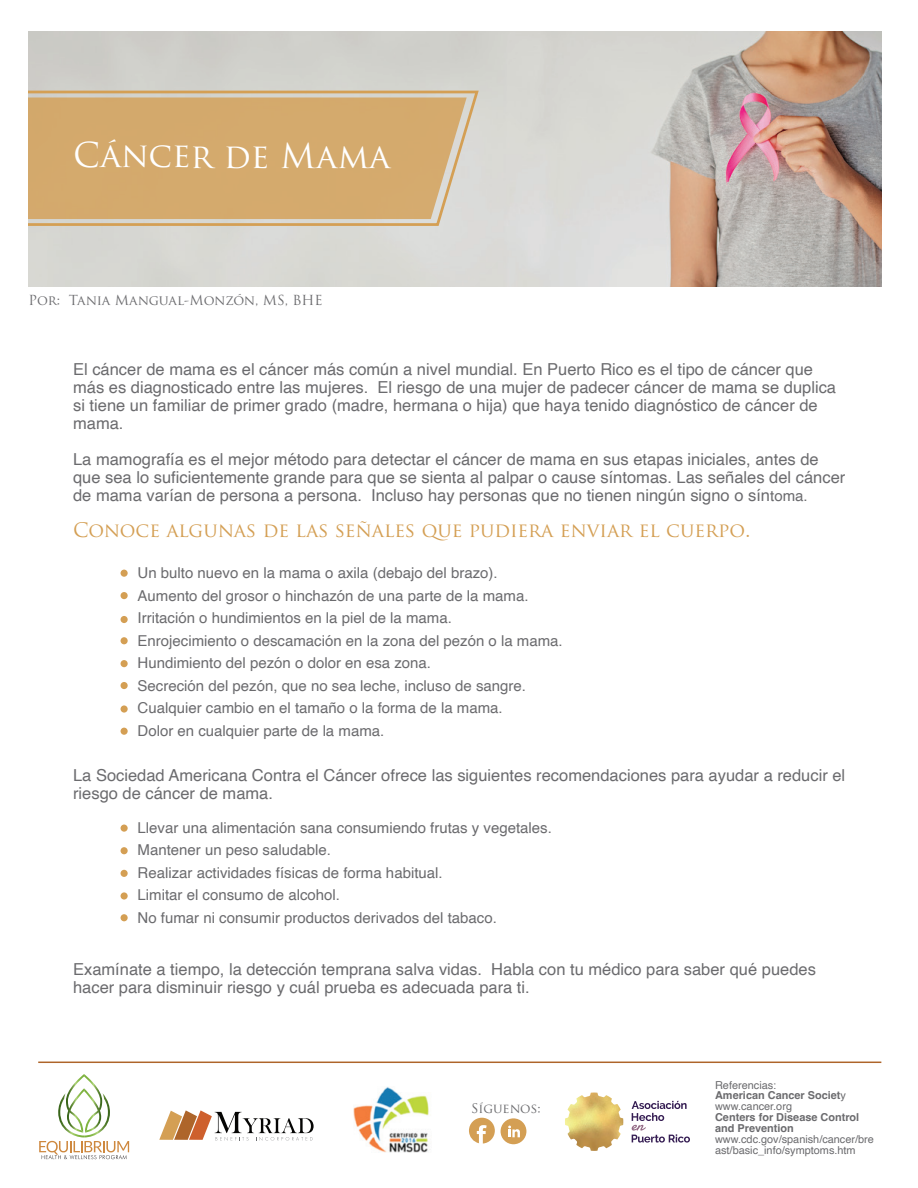
<style>
.page{position:relative;width:918px;height:1188px;background:#fff}
.page>*{position:absolute;margin:0;border:0;box-sizing:border-box;transform-origin:0 0}
.t1{font:33.45px "Trajan Pro";letter-spacing:-.005em;color:#fff}
.t2{font:19.5px "Trajan Pro";color:#d49f54}
.t3{font:16.5px/18px "Helvetica";color:#6b6b6e}
.t4{font:15px/22.5px "Helvetica";color:#6b6b6e}
.t5{font:13.5px "Trajan Pro";color:#6b6b6e}
.t6{font:12.9px "Trajan Pro";color:#6b6b6e}
.t7{font:10.95px/10.9px "Helvetica";color:#6b6b6e}
.t8{font:700 10.95px/10.9px "Helvetica";color:#6b6b6e}
.s1{font-size:15px}
.s2{font-weight:700}
</style>
<div class="page">
<img style="left:28px;top:32px;width:854px;height:254px">
<svg style="left:28px;top:89px;width:453px;height:139px;background:#d4af7a"></svg>
<hr style="left:38px;top:1062px;width:843px;height:1px;background:#ae652a">
<img style="left:353px;top:1087px;width:76px;height:66px">
<svg style="left:469px;top:1118px;width:26px;height:26px"></svg>
<div style="left:501px;top:1118px;width:25px;height:26px;background:#d49f54;border-radius:50%"></div>
<svg style="left:508px;top:1125px;width:12px;height:13px"></svg>
<svg style="left:39px;top:1074px;width:90px;height:85px"></svg>
<svg style="left:159px;top:1110px;width:155px;height:31px"></svg>
<img style="left:565px;top:1093px;width:58px;height:58px">
<svg style="left:632px;top:1101px;width:58px;height:42px"></svg>
<div style="left:121px;top:570px;width:7px;height:7px;background:#d49f54;border-radius:50%"></div>
<div style="left:121px;top:592px;width:7px;height:7px;background:#d49f54;border-radius:50%"></div>
<div style="left:121px;top:616px;width:7px;height:7px;background:#d49f54;border-radius:50%"></div>
<div style="left:121px;top:637px;width:7px;height:7px;background:#d49f54;border-radius:50%"></div>
<div style="left:121px;top:660px;width:7px;height:7px;background:#d49f54;border-radius:50%"></div>
<div style="left:121px;top:682px;width:7px;height:7px;background:#d49f54;border-radius:50%"></div>
<div style="left:121px;top:705px;width:7px;height:8px;background:#d49f54;border-radius:50%"></div>
<div style="left:121px;top:728px;width:7px;height:7px;background:#d49f54;border-radius:50%"></div>
<div style="left:121px;top:825px;width:7px;height:7px;background:#d49f54;border-radius:50%"></div>
<div style="left:121px;top:847px;width:7px;height:7px;background:#d49f54;border-radius:50%"></div>
<div style="left:121px;top:870px;width:7px;height:7px;background:#d49f54;border-radius:50%"></div>
<div style="left:121px;top:892px;width:7px;height:8px;background:#d49f54;border-radius:50%"></div>
<div style="left:121px;top:914px;width:7px;height:7px;background:#d49f54;border-radius:50%"></div>
<h1 class="t1" style="left:73px;top:134px;width:319px">Cáncer de Mama</h1>
<p class="t5" style="left:28px;top:291px;width:296px">Por: Tania Mangual-Monzón, MS, BHE</p>
<p class="t3" style="left:73px;top:361px;width:764px">El cáncer de mama es el cáncer más común a nivel mundial. En Puerto Rico es el tipo de cáncer que más es diagnosticado entre las mujeres. El riesgo de una mujer de padecer cáncer de mama se duplica si tiene un familiar de primer grado (madre, hermana o hija) que haya tenido diagnóstico de cáncer de mama.</p>
<p class="t3" style="left:73px;top:451px;width:774px">La mamografía es el mejor método para detectar el cáncer de mama en sus etapas iniciales, antes de que sea lo suficientemente grande para que se sienta al palpar o cause síntomas. Las señales del cáncer de mama varían de persona a persona. Incluso hay personas que no tienen ningún signo o sín<span class="s1">toma.</span></p>
<p class="t2" style="left:73px;top:517px;width:679px">Conoce algunas de las señales que pudiera enviar el cuerpo.</p>
<p class="t4" style="left:138px;top:562px;width:427px">Un bulto nuevo en la mama o axila (debajo del brazo).<br>Aumento del grosor o hinchazón de una parte de la mama.<br>Irritación o hundimientos en la piel de la mama.<br>Enrojecimiento o descamación en la zona del pezón o la mama.<br>Hundimiento del pezón o dolor en esa zona.<br>Secreción del pezón, que no sea leche, incluso de sangre.<br>Cualquier cambio en el tamaño o la forma de la mama.<br>Dolor en cualquier parte de la mama.</p>
<p class="t3" style="left:73px;top:766px;width:774px">La Sociedad Americana Contra el Cáncer ofrece las siguientes recomendaciones para ayudar a reducir el riesgo de cáncer de mama.</p>
<p class="t4" style="left:138px;top:817px;width:416px">Llevar una alimentación sana consumiendo frutas y vegetales.<br>Mantener un peso saludable.<br>Realizar actividades físicas de forma habitual.<br>Limitar el consumo de alcohol.<br>No fumar ni consumir productos derivados del tabaco.</p>
<p class="t3" style="left:73px;top:961px;width:744px">Examínate a tiempo, la detección temprana salva vidas. Habla con tu médico para saber qué puedes hacer para disminuir riesgo y cuál prueba es adecuada para ti.</p>
<p class="t6" style="left:471px;top:1100px;width:71px">Síguenos:</p>
<p class="t7" style="left:715px;top:1080px;width:132px">Referencias:<br><span class="s2">American Cancer Societ</span>y www.cancer.org</p>
<p class="t8" style="left:715px;top:1113px;width:146px">Centers for Disease Control and Prevention</p>
<p class="t7" style="left:715px;top:1134px;width:160px">www.cdc.gov/spanish/cancer/bre ast/basic_info/symptoms.htm</p>
</div>
